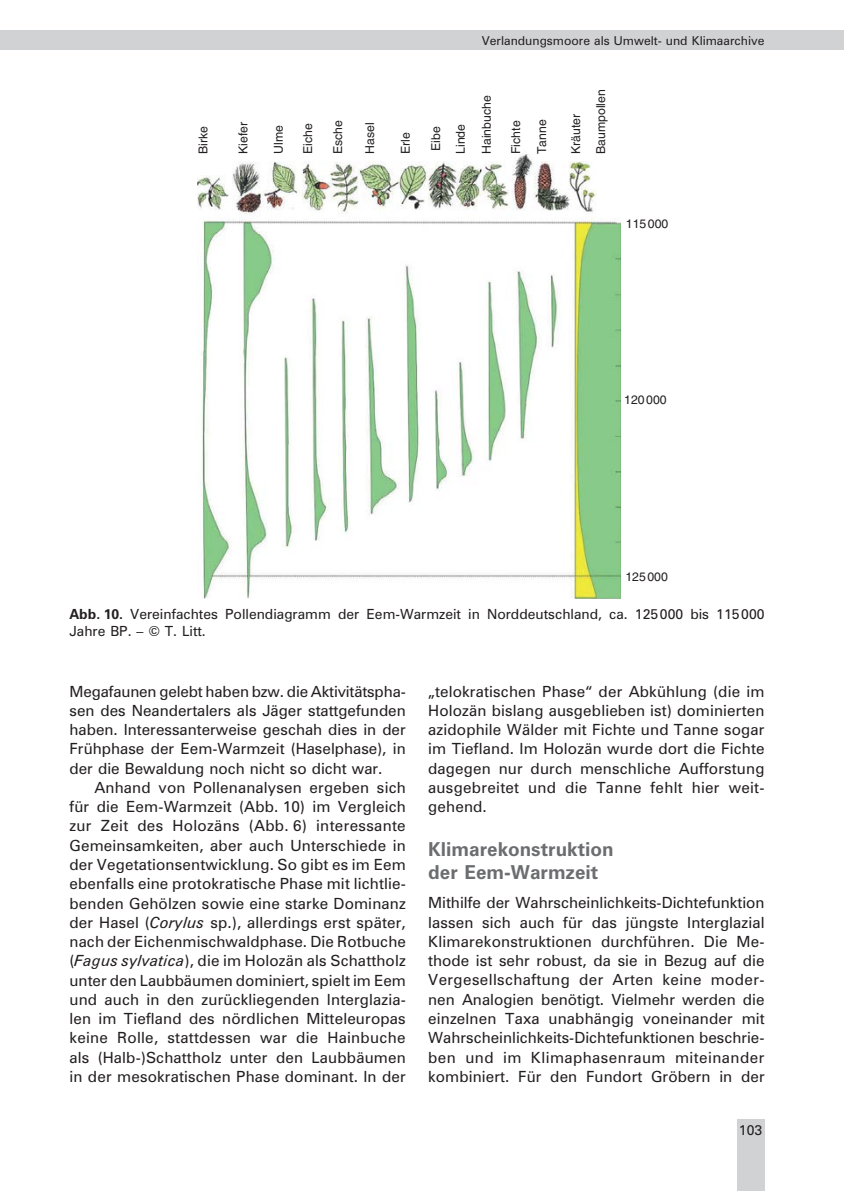
<style>
.page{position:relative;width:844px;height:1191px;background:#fff}
.page>*{position:absolute;margin:0;border:0;box-sizing:border-box;transform-origin:0 0}
.Überschrift1{font:700 19.25px/23.1px "Zurich BT";color:#6c6d70}
.Text{font:15.4px/19.2px "Zurich BT";letter-spacing:.01em;color:#231f20;text-align:justify}
.Abbildung{font:14px/16.8px "Zurich BT";color:#231f20}
.Index_Title{font:12.25px "Helvetica";color:#231f20}
.Text-2{font:12.25px "Zurich BT";color:#231f20}
.s1{font-weight:700}
.s2{font-style:italic}
</style>
<div class="page">
<div style="left:736px;top:1119px;width:28px;height:72px;background:#d1d2d4"></div>
<div style="left:0;top:30px;width:843px;height:20px;background:#d1d2d4"></div>
<img style="left:197px;top:154px;width:423px;height:444px">
<p class="Text-2" style="left:481px;top:33px;width:284px">Verlandungsmoore als Umwelt- und Klimaarchive</p>
<p class="Index_Title" style="left:196px;top:154px;width:29px;rotate:-90deg">Birke</p>
<p class="Index_Title" style="left:236px;top:154px;width:33px;rotate:-90deg">Kiefer</p>
<p class="Index_Title" style="left:271px;top:154px;width:30px;rotate:-90deg">Ulme</p>
<p class="Index_Title" style="left:300px;top:154px;width:32px;rotate:-90deg">Eiche</p>
<p class="Index_Title" style="left:330px;top:154px;width:36px;rotate:-90deg">Esche</p>
<p class="Index_Title" style="left:362px;top:154px;width:33px;rotate:-90deg">Hasel</p>
<p class="Index_Title" style="left:398px;top:154px;width:23px;rotate:-90deg">Erle</p>
<p class="Index_Title" style="left:428px;top:151px;width:26px;rotate:-90deg">Eibe</p>
<p class="Index_Title" style="left:453px;top:154px;width:31px;rotate:-90deg">Linde</p>
<p class="Index_Title" style="left:479px;top:154px;width:60px;rotate:-90deg">Hainbuche</p>
<p class="Index_Title" style="left:508px;top:154px;width:35px;rotate:-90deg">Fichte</p>
<p class="Index_Title" style="left:534px;top:154px;width:36px;rotate:-90deg">Tanne</p>
<p class="Index_Title" style="left:568px;top:154px;width:42px;rotate:-90deg">Kräuter</p>
<p class="Index_Title" style="left:593px;top:154px;width:66px;rotate:-90deg">Baumpollen</p>
<p class="Index_Title" style="left:625px;top:216px;width:44px">115000</p>
<p class="Index_Title" style="left:624px;top:393px;width:44px">120000</p>
<p class="Index_Title" style="left:625px;top:569px;width:44px">125000</p>
<p class="Abbildung" style="left:69px;top:605px;width:696px"><span class="s1">Abb. 10.</span> Vereinfachtes Pollendiagramm der Eem-Warmzeit in Norddeutschland, ca. 125000 bis 115000<br>Jahre BP. – © T. Litt.</p>
<p class="Text" style="left:69px;top:681px;width:338px">Megafaunen gelebt haben bzw. die Aktivitätspha&shy;sen des Neandertalers als Jäger stattgefunden haben. Interessanterweise geschah dies in der Frühphase der Eem-Warmzeit (Haselphase), in der die Bewaldung noch nicht so dicht war.</p>
<p class="Text" style="left:69px;top:777px;width:338px;text-indent:25px">Anhand von Pollenanalysen ergeben sich für die Eem-Warmzeit (Abb. 10) im Vergleich zur Zeit des Holozäns (Abb. 6) interessante Gemeinsamkeiten, aber auch Unterschiede in der Vegetationsentwicklung. So gibt es im Eem ebenfalls eine protokratische Phase mit lichtlie&shy;benden Gehölzen sowie eine starke Dominanz der Hasel (<span class="s2">Corylus</span> sp.), allerdings erst später, nach der Eichenmischwaldphase. Die Rotbuche (<span class="s2">Fagus sylvatica</span>), die im Holozän als Schattholz unter den Laubbäumen dominiert, spielt im Eem und auch in den zurückliegenden Interglazia&shy;len im Tiefland des nördlichen Mitteleuropas keine Rolle, stattdessen war die Hainbuche als (Halb-)Schattholz unter den Laubbäumen in der mesokratischen Phase dominant. In der</p>
<p class="Text" style="left:428px;top:681px;width:338px">„telokratischen Phase“ der Abkühlung (die im Holozän bislang ausgeblieben ist) dominierten azidophile Wälder mit Fichte und Tanne sogar im Tiefland. Im Holozän wurde dort die Fichte dagegen nur durch menschliche Aufforstung ausgebreitet und die Tanne fehlt hier weit&shy;gehend.</p>
<p class="Überschrift1" style="left:428px;top:837px;width:187px">Klimarekonstruktion der Eem-Warmzeit</p>
<p class="Text" style="left:428px;top:893px;width:338px">Mithilfe der Wahrscheinlichkeits-Dichtefunktion lassen sich auch für das jüngste Interglazial Klimarekonstruktionen durchführen. Die Me&shy;thode ist sehr robust, da sie in Bezug auf die Vergesellschaftung der Arten keine moder&shy;nen Analogien benötigt. Vielmehr werden die einzelnen Taxa unabhängig voneinander mit Wahrscheinlichkeits-Dichtefunktionen beschrie&shy;ben und im Klimaphasenraum miteinander kombiniert. Für den Fundort Gröbern in der</p>
<p class="Abbildung" style="left:738px;top:1121px;width:25px">103</p>
</div>
